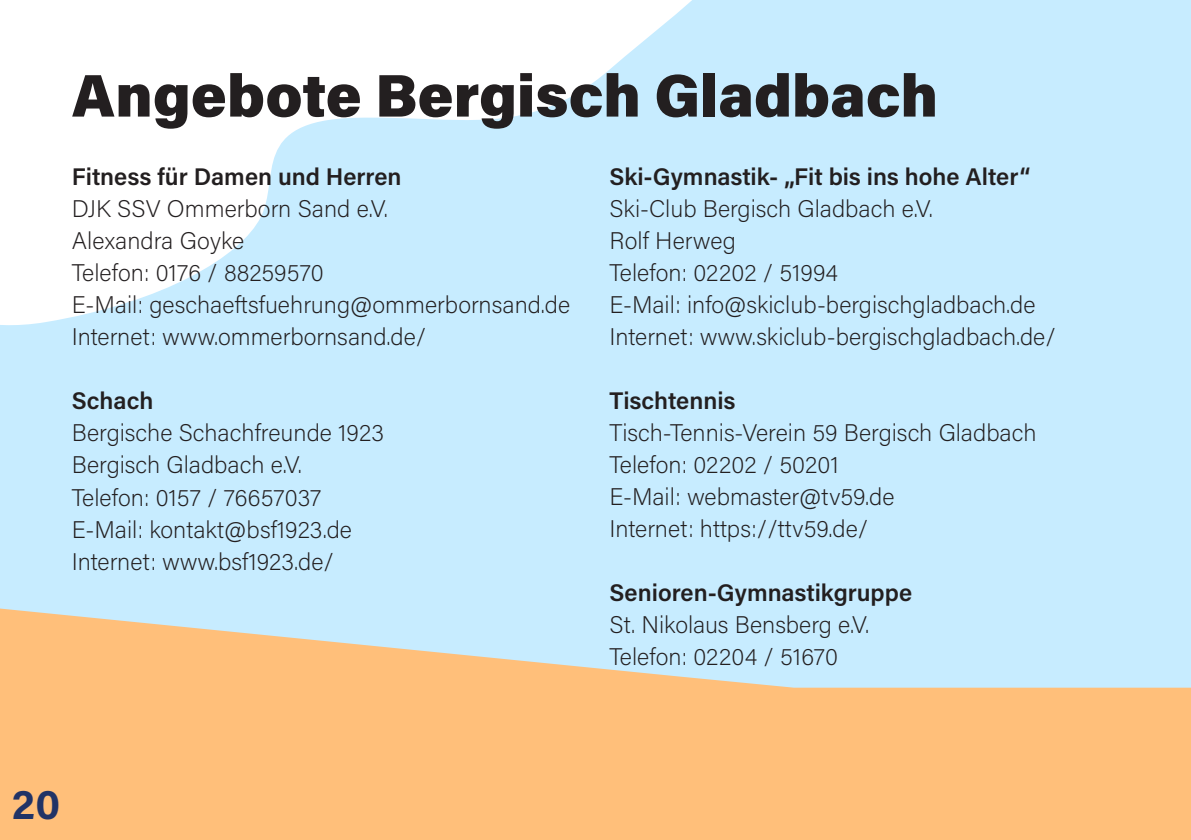
<style>
.page{position:relative;width:1191px;height:840px;background:#fff}
.page>*{position:absolute;margin:0;border:0;box-sizing:border-box;transform-origin:0 0}
.t1{font:900 60px "Acumin Pro";color:#231f20}
.t2{font:700 42px "Acumin Pro";color:#213366}
.t3{font:200 24px "Acumin Pro";color:#231f20}
.t4{font:600 24px "Acumin Pro";color:#231f20}
</style>
<div class="page">
<div style="left:0;top:0;width:1191px;height:839px;background:#c7ecff"></div>
<svg style="left:0;top:0;width:692px;height:325px;fill:#fff"></svg>
<svg style="left:0;top:608px;width:1191px;height:231px;fill:#ffbf7a"></svg>
<p class="t1" style="left:72px;top:53px;width:867px">Angebote Bergisch Gladbach</p>
<p class="t4" style="left:72px;top:160px;width:331px">Fitness für Damen und Herren</p>
<p class="t3" style="left:72px;top:192px;width:317px">DJK SSV Ommerborn Sand e.V.</p>
<p class="t3" style="left:72px;top:224px;width:174px">Alexandra Goyke</p>
<p class="t3" style="left:72px;top:256px;width:253px">Telefon: 0176 / 88259570</p>
<p class="t3" style="left:72px;top:288px;width:500px">E-Mail: geschaeftsfuehrung@ommerbornsand.de</p>
<p class="t3" style="left:72px;top:320px;width:356px">Internet: www.ommerbornsand.de/</p>
<p class="t4" style="left:609px;top:159px;width:423px">Ski-Gymnastik- „Fit bis ins hohe Alter“</p>
<p class="t3" style="left:609px;top:192px;width:325px">Ski-Club Bergisch Gladbach e.V.</p>
<p class="t3" style="left:609px;top:224px;width:128px">Rolf Herweg</p>
<p class="t3" style="left:609px;top:256px;width:230px">Telefon: 02202 / 51994</p>
<p class="t3" style="left:609px;top:288px;width:427px">E-Mail: info@skiclub-bergischgladbach.de</p>
<p class="t3" style="left:609px;top:320px;width:448px">Internet: www.skiclub-bergischgladbach.de/</p>
<p class="t4" style="left:72px;top:384px;width:83px">Schach</p>
<p class="t3" style="left:72px;top:416px;width:314px">Bergische Schachfreunde 1923</p>
<p class="t3" style="left:72px;top:448px;width:232px">Bergisch Gladbach e.V.</p>
<p class="t3" style="left:72px;top:480px;width:251px">Telefon: 0157 / 76657037</p>
<p class="t3" style="left:72px;top:512px;width:282px">E-Mail: kontakt@bsf1923.de</p>
<p class="t3" style="left:72px;top:544px;width:264px">Internet: www.bsf1923.de/</p>
<p class="t4" style="left:609px;top:383px;width:127px">Tischtennis</p>
<p class="t3" style="left:609px;top:416px;width:428px">Tisch-Tennis-Verein 59 Bergisch Gladbach</p>
<p class="t3" style="left:609px;top:448px;width:231px">Telefon: 02202 / 50201</p>
<p class="t3" style="left:609px;top:480px;width:286px">E-Mail: webmaster@tv59.de</p>
<p class="t3" style="left:609px;top:512px;width:260px">Internet: https://ttv59.de/</p>
<p class="t4" style="left:609px;top:575px;width:304px">Senioren-Gymnastikgruppe</p>
<p class="t3" style="left:609px;top:608px;width:261px">St. Nikolaus Bensberg e.V.</p>
<p class="t3" style="left:609px;top:640px;width:230px">Telefon: 02204 / 51670</p>
<p class="t2" style="left:12px;top:774px;width:50px">20</p>
</div>
